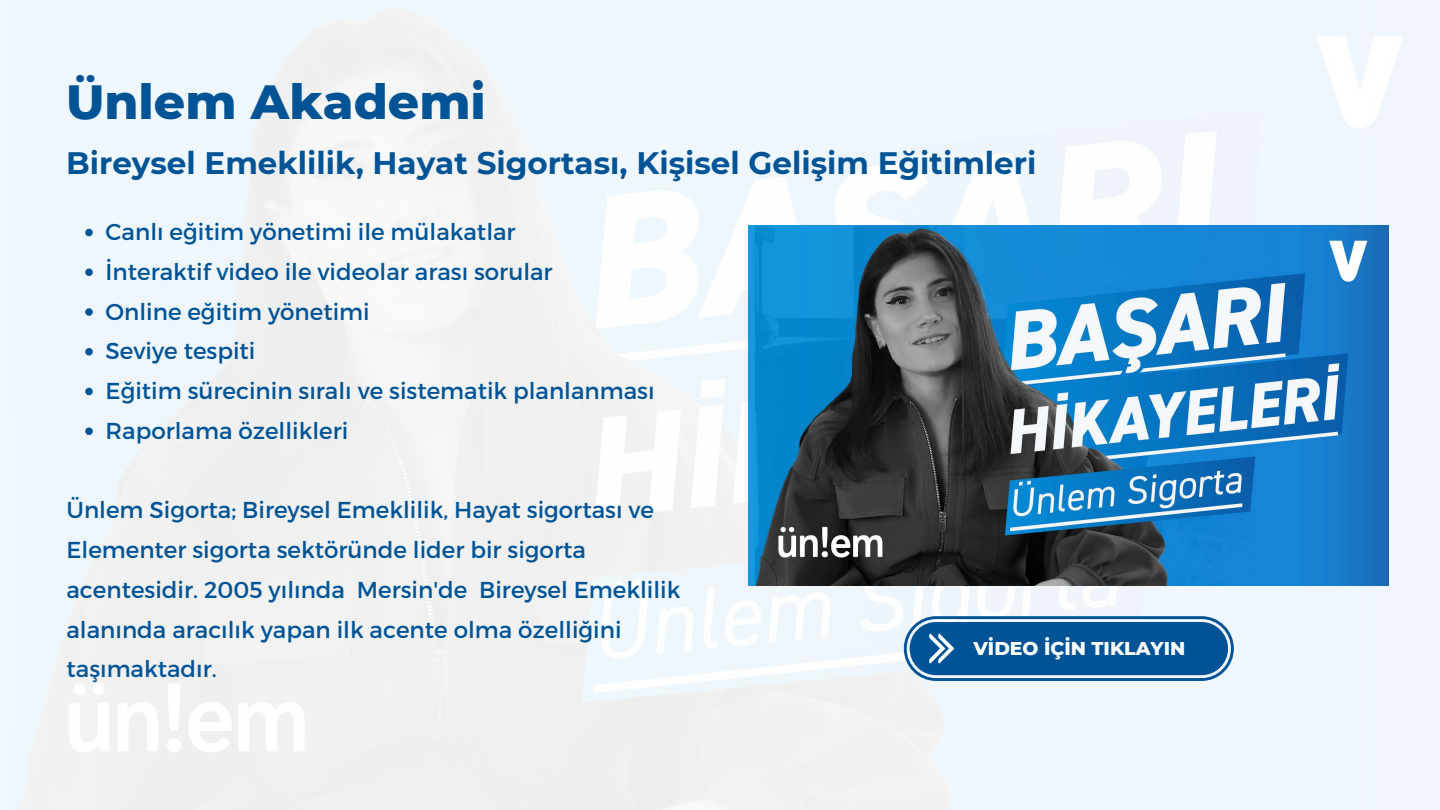
<style>
.page{position:relative;width:1440px;height:810px;background:#fff}
.page>*{position:absolute;margin:0;border:0;box-sizing:border-box;transform-origin:0 0}
.t1{font:800 49px "Montserrat";color:#005496}
.t2{font:700 31px "Montserrat";color:#005496}
.t3{font:23px/39.8px "Montserrat";color:#005496}
.t4{font:800 18.9px "Montserrat";color:#fff}
</style>
<div class="page">
<img style="left:0;top:0;width:1440px;height:810px">
<img style="left:749px;top:225px;width:640px;height:360px">
<svg style="left:85px;top:229px;width:8px;height:7px"></svg>
<svg style="left:85px;top:269px;width:8px;height:7px"></svg>
<svg style="left:85px;top:308px;width:8px;height:8px"></svg>
<svg style="left:85px;top:348px;width:8px;height:8px"></svg>
<svg style="left:85px;top:388px;width:8px;height:7px"></svg>
<svg style="left:85px;top:428px;width:8px;height:7px"></svg>
<svg style="left:904px;top:616px;width:330px;height:65px;background:#256da5"></svg>
<h1 class="t1" style="left:66px;top:72px;width:416px">Ünlem Akademi</h1>
<h2 class="t2" style="left:66px;top:144px;width:968px">Bireysel Emeklilik, Hayat Sigortası, Kişisel Gelişim Eğitimleri</h2>
<p class="t3" style="left:106px;top:211px;width:551px">Canlı eğitim yönetimi ile mülakatlar<br>İnteraktif video ile videolar arası sorular<br>Online eğitim yönetimi<br>Seviye tespiti<br>Eğitim sürecinin sıralı ve sistematik planlanması<br>Raporlama özellikleri</p>
<p class="t3" style="left:67px;top:489px;width:615px">Ünlem Sigorta; Bireysel Emeklilik, Hayat sigortası ve Elementer sigorta sektöründe lider bir sigorta acentesidir. 2005 yılında Mersin'de Bireysel Emeklilik alanında aracılık yapan ilk acente olma özelliğini taşımaktadır.</p>
<p class="t4" style="left:973px;top:637px;width:213px">VİDEO İÇİN TIKLAYIN</p>
</div>
